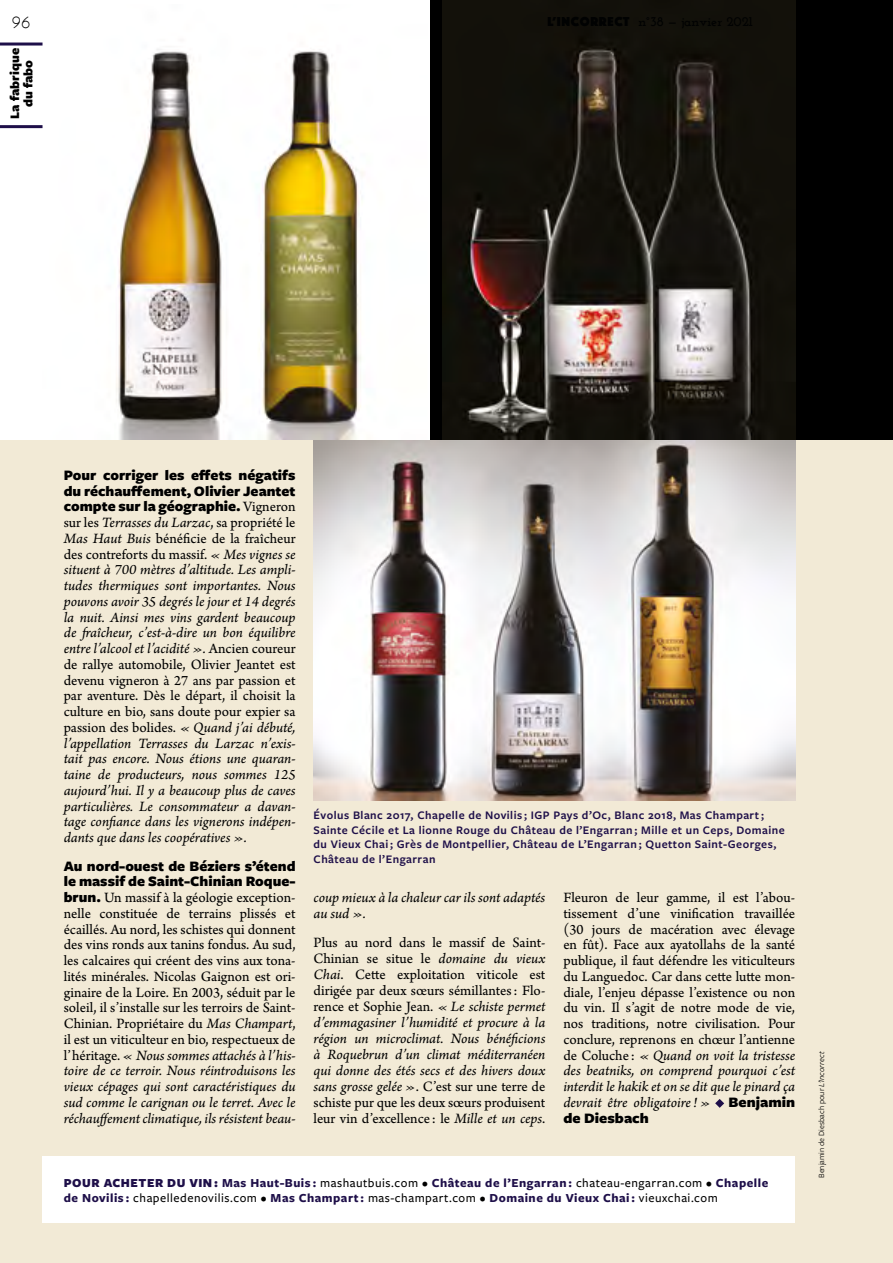
<style>
.page{position:relative;width:893px;height:1263px;background:#f2ead6}
.page>*{position:absolute;margin:0;border:0;box-sizing:border-box;transform-origin:0 0}
.t1{font:18px "Josefin Slab";color:#000}
.t2{font:15px/15.8px "Arno Pro Sm Text";color:#000;text-align:justify}
.t3{font:15px/15.8px "Arno Pro Italic Sm Text";letter-spacing:-.005em;color:#000;text-align:justify}
.t4{font:900 15px/15.8px "Freight Sans Pro";color:#000;text-align:justify}
.t5{font:900 13.5px/13.5px "Freight Sans Pro";color:#000;text-align:center}
.t6{font:500 12.75px/15.3px "Freight Sans Pro";letter-spacing:.04em;color:#000}
.t7{font:600 12px/14.4px "Freight Sans Pro";letter-spacing:.04em;color:#1e0f49}
.t8{font:8.25px "Freight Sans Pro";color:#000}
.s1{font-family:"Arno Pro Sm Text";font-weight:400}
.s2{font-family:"Arno Pro Italic Sm Text"}
.s3{font-family:"Arno Pro Sm Text"}
.s4{font-family:"Freight Sans Pro";font-weight:900}
.s5{font-family:"Arno Pro Sm Text";color:#1e0f49}
.s6{font-weight:900;color:#1e0f49}
.s7{font-weight:700;color:#1e0f49}
.s8{font-style:italic}
</style>
<div class="page">
<img style="left:314px;top:440px;width:481px;height:361px">
<div style="left:378px;top:0;width:515px;height:440px;background:#000"></div>
<img style="left:443px;top:0;width:352px;height:440px">
<div style="left:0;top:0;width:429px;height:440px;background:#fff"></div>
<img style="left:116px;top:49px;width:248px;height:391px">
<hr style="left:0;top:43px;width:43px;height:3px;background:#1e0f49">
<hr style="left:0;top:125px;width:43px;height:3px;background:#1e0f49">
<div style="left:43px;top:1157px;width:752px;height:66px;background:#fff"></div>
<svg style="left:715px;top:1099px;width:9px;height:9px"></svg>
<p class="t1" style="left:12px;top:15px;width:20px">96</p>
<p class="t5" style="left:7px;top:119px;width:72px;rotate:-90deg">La fabrique du fabo</p>
<p class="t4" style="left:64px;top:466px;width:233px">Pour corriger les effets négatifs du réchauffement, Olivier Jeantet compte sur la géographie. <span class="s1">Vigneron</span></p>
<p class="t2" style="left:64px;top:515px;width:233px">sur les <span class="s2">Terrasses du Larzac</span>, sa propriété le <span class="s2">Mas Haut Buis</span> bénéficie de la fraîcheur des contreforts du massif. <span class="s2">« Mes vignes se</span></p>
<p class="t3" style="left:64px;top:563px;width:233px">situent à 700 mètres d’altitude. Les ampli&shy;tudes thermiques sont importantes. Nous pouvons avoir 35 degrés le jour et 14 degrés la nuit. Ainsi mes vins gardent beaucoup de fraîcheur, c’est-à-dire un bon équilibre entre l’alcool et l’acidité ». <span class="s3">Ancien coureur</span></p>
<p class="t2" style="left:64px;top:657px;width:233px">de rallye automobile, Olivier Jeantet est devenu vigneron à 27 ans par passion et par aventure. Dès le départ, il choisit la culture en bio, sans doute pour expier sa passion des bolides. <span class="s2">« Quand j’ai débuté,</span></p>
<p class="t3" style="left:64px;top:736px;width:233px">l’appellation Terrasses du Larzac n’exis&shy;tait pas encore. Nous étions une quaran&shy;taine de producteurs, nous sommes 125 aujourd’hui. Il y a beaucoup plus de caves particulières. Le consommateur a davan&shy;tage confiance dans les vignerons indépen&shy;dants que dans les coopératives ».</p>
<p class="t4" style="left:64px;top:857px;width:233px">Au nord-ouest de Béziers s’étend le massif de Saint-Chinian Roque-</p>
<p class="t2" style="left:64px;top:890px;width:233px"><span class="s4">brun.</span> Un massif à la géologie exception&shy;nelle constituée de terrains plissés et écaillés. Au nord, les schistes qui donnent des vins ronds aux tanins fondus. Au sud, les calcaires qui créent des vins aux tona&shy;lités minérales. Nicolas Gaignon est ori&shy;ginaire de la Loire. En 2003, séduit par le soleil, il s’installe sur les terroirs de Saint-Chinian. Propriétaire du <span class="s2">Mas Champart</span>, il est un viticulteur en bio, respectueux de</p>
<p class="t3" style="left:64px;top:1048px;width:233px"><span class="s3">l’héritage.</span> « Nous sommes attachés à l’his&shy;toire de ce terroir. Nous réintroduisons les vieux cépages qui sont caractéristiques du sud comme le carignan ou le terret. Avec le réchauffement climatique, ils résistent beau-</p>
<p class="t7" style="left:314px;top:808px;width:473px">Évolus Blanc 2017, Chapelle de Novilis ; IGP Pays d’Oc, Blanc 2018, Mas Champart; Sainte Cécile et La lionne Rouge du Château de l’Engarran ; Mille et un Ceps, Domaine du Vieux Chai ; Grès de Montpellier, Château de L’Engarran ; Quetton Saint-Georges, Château de l’Engarran</p>
<p class="t3" style="left:314px;top:890px;width:233px">coup mieux à la chaleur car ils sont adaptés au sud ».</p>
<p class="t2" style="left:314px;top:935px;width:233px">Plus au nord dans le massif de Saint-Chinian se situe le <span class="s2">domaine du vieux Chai</span>. Cette exploitation viticole est dirigée par deux sœurs sémillantes: Flo&shy;rence et Sophie Jean. <span class="s2">« Le schiste permet</span></p>
<p class="t3" style="left:314px;top:1015px;width:233px">d’emmagasiner l’humidité et procure à la région un microclimat. Nous bénéficions à Roquebrun d’un climat méditerranéen qui donne des étés secs et des hivers doux</p>
<p class="t2" style="left:314px;top:1079px;width:233px"><span class="s2">sans grosse gelée »</span>. C’est sur une terre de schiste pur que les deux sœurs produisent leur vin d’excellence : le <span class="s2">Mille et un ceps</span>.</p>
<p class="t2" style="left:563px;top:890px;width:233px">Fleuron de leur gamme, il est l’abou&shy;tissement d’une vinification travaillée (30 jours de macération avec élevage en fût). Face aux ayatollahs de la santé publique, il faut défendre les viticulteurs du Languedoc. Car dans cette lutte mon&shy;diale, l’enjeu dépasse l’existence ou non du vin. Il s’agit de notre mode de vie, nos traditions, notre civilisation. Pour conclure, reprenons en chœur l’antienne</p>
<p class="t3" style="left:563px;top:1048px;width:233px"><span class="s3">de Coluche :</span> « Quand on voit la tristesse des beatniks, on comprend pourquoi c’est interdit le hakik et on se dit que le pinard ça devrait être obligatoire! » <span class="s5">◆</span> <span class="s4">Benjamin</span></p>
<p class="t4" style="left:563px;top:1109px;width:87px">de Diesbach</p>
<p class="t6" style="left:64px;top:1174px;width:706px"><span class="s6">POUR ACHETER DU VIN :</span> <span class="s7">Mas Haut-Buis :</span> mashautbuis.com • <span class="s7">Château de l’Engarran :</span> chateau-engarran.com • <span class="s7">Chapelle de Novilis :</span> chapelledenovilis.com • <span class="s7">Mas Champart:</span> mas-champart.com • <span class="s7">Domaine du Vieux Chai :</span> vieuxchai.com</p>
<p class="t8" style="left:816px;top:1178px;width:128px;rotate:-90deg">Benjamin de Diesbach pour <span class="s8">L’Incorrect</span></p>
</div>
